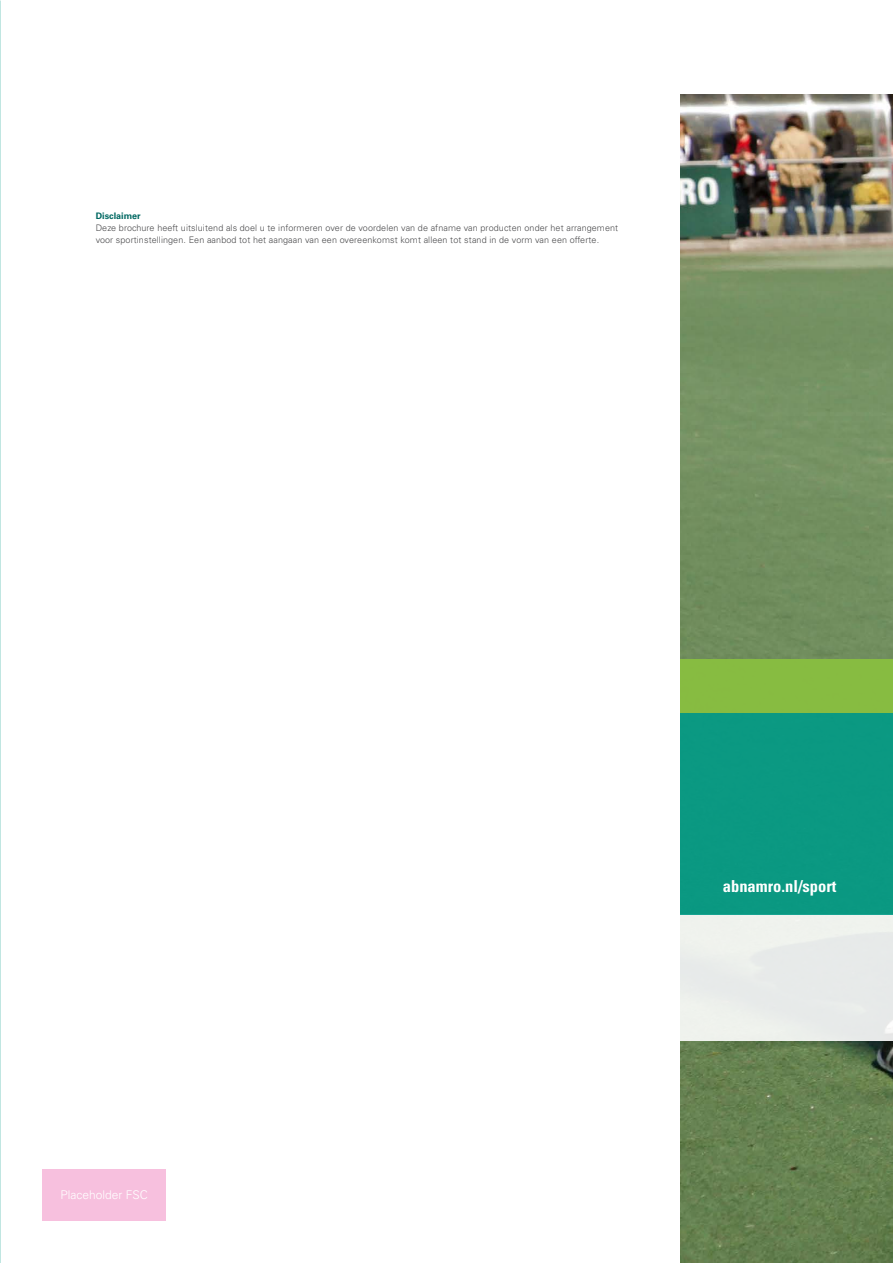
<style>
.page{position:relative;width:893px;height:1263px;background:#fff}
.page>*{position:absolute;margin:0;border:0;box-sizing:border-box;transform-origin:0 0}
.t1{font:700 condensed 16.5px "Univers LT Std";color:#fff}
.t2{font:300 12px "Univers LT Std";color:#fff}
.t3{font:300 9px/12px "Univers LT Std";letter-spacing:.01em;color:#4b4b4d}
.t4{font:700 9px "Univers LT Std";color:#006862}
</style>
<div class="page">
<img style="left:680px;top:95px;width:213px;height:1168px">
<div style="left:680px;top:914px;width:213px;height:127px;background:#e8ebea"></div>
<div style="left:680px;top:659px;width:213px;height:255px;background:#0b9982"></div>
<div style="left:680px;top:659px;width:213px;height:53px;background:#87bc41"></div>
<div style="left:43px;top:1169px;width:123px;height:51px;background:#f7c0de"></div>
<p class="t4" style="left:96px;top:211px;width:47px">Disclaimer</p>
<p class="t3" style="left:96px;top:222px;width:524px">Deze brochure heeft uitsluitend als doel u te informeren over de voordelen van de afname van producten onder het arrangement voor sportinstellingen. Een aanbod tot het aangaan van een overeenkomst komt alleen tot stand in de vorm van een offerte.</p>
<h2 class="t2" style="left:60px;top:1188px;width:89px">Placeholder FSC</h2>
<h1 class="t1" style="left:723px;top:876px;width:115px">abnamro.nl/sport</h1>
</div>
